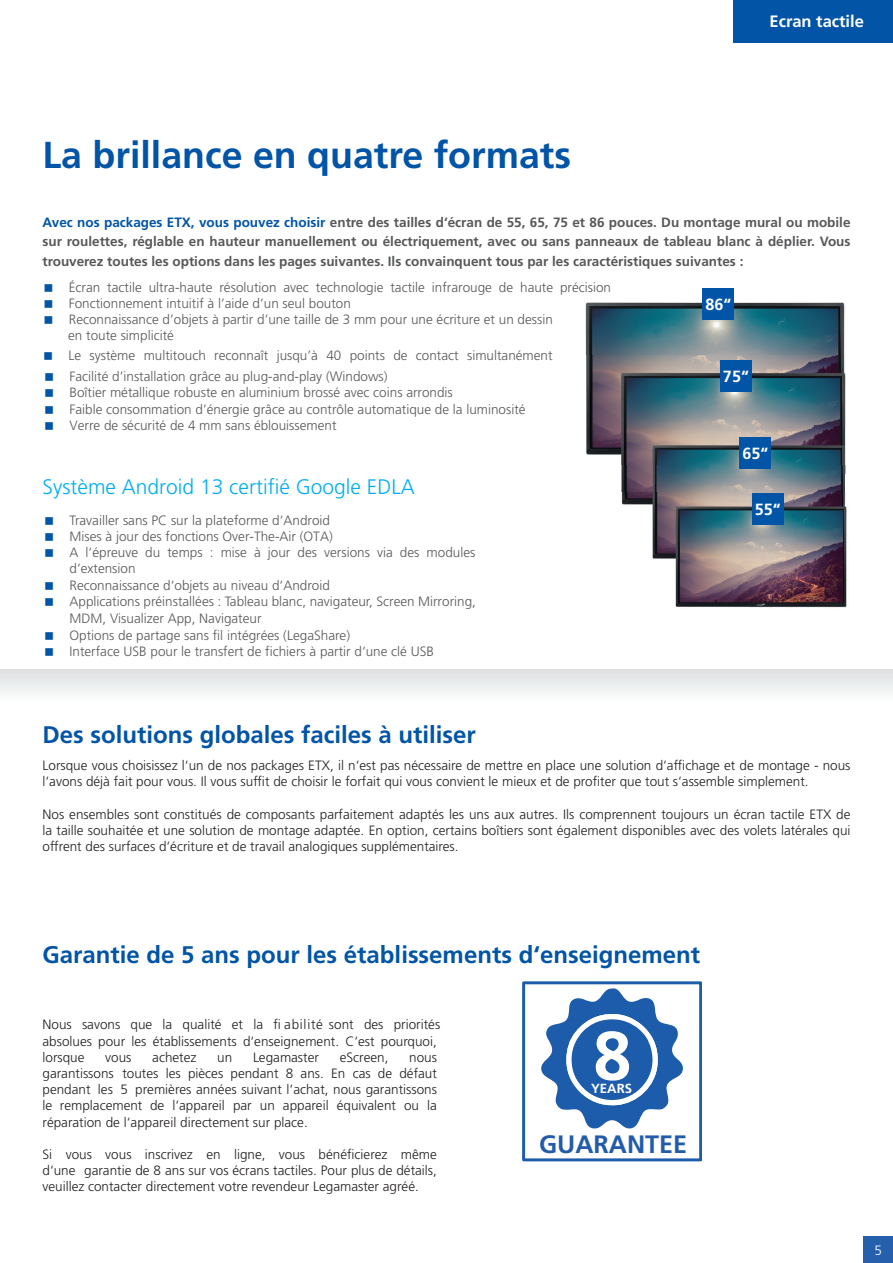
<style>
.page{position:relative;width:893px;height:1263px;background:#fff}
.page>*{position:absolute;margin:0;border:0;box-sizing:border-box;transform-origin:0 0}
.t1{font:700 68.55px "Frutiger LT Std";color:#fff}
.t2{font:700 37.5px "Frutiger LT Std";color:#0154a6}
.t3{font:700 25.2px "Frutiger LT Std";color:#225baa}
.t4{font:700 24px "Frutiger LT Std";color:#0154a6}
.t5{font:300 21px "Frutiger LT Std";color:#00aeef}
.t6{font:700 16.5px "Frutiger LT Std";color:#fff}
.t7{font:700 16.2px "Frutiger LT Std";color:#fff}
.t8{font:300 13.5px/16.2px "Frutiger LT Std";color:#231f20;text-align:justify}
.t9{font:300 13.5px/16.4px "Frutiger LT Std";color:#57585a}
.t10{font:700 13.5px/19.5px "Frutiger LT Std";color:#57585a;text-align:justify}
.t11{font:300 13.5px "Frutiger LT Std";color:#fff}
.t12{font:700 13.2px "Frutiger LT Std";color:#fff}
.s1{color:#0154a6}
</style>
<div class="page">
<img style="left:585px;top:302px;width:261px;height:162px">
<img style="left:585px;top:430px;width:23px;height:34px">
<img style="left:621px;top:464px;width:224px;height:10px">
<img style="left:845px;top:430px;width:1px;height:44px">
<img style="left:621px;top:474px;width:225px;height:19px">
<svg style="left:0;top:670px;width:893px;height:23px"></svg>
<div style="left:733px;top:0;width:160px;height:43px;background:#0154a6"></div>
<div style="left:702px;top:288px;width:32px;height:32px;background:#0154a6"></div>
<div style="left:720px;top:360px;width:32px;height:32px;background:#0154a6"></div>
<div style="left:739px;top:437px;width:32px;height:31px;background:#0154a6"></div>
<img style="left:621px;top:493px;width:226px;height:115px">
<div style="left:752px;top:493px;width:32px;height:31px;background:#0154a6"></div>
<div style="left:522px;top:981px;width:180px;height:180px;border:3px solid #1d5cab"></div>
<svg style="left:541px;top:988px;width:142px;height:141px"></svg>
<div style="left:863px;top:1236px;width:30px;height:27px;background:#265fac"></div>
<p class="t6" style="left:769px;top:12px;width:96px">Ecran tactile</p>
<h2 class="t2" style="left:43px;top:133px;width:530px">La brillance en quatre formats</h2>
<p class="t10" style="left:43px;top:213px;width:809px"><span class="s1">Avec nos packages ETX, vous pouvez choisir</span> entre des tailles d‘écran de 55, 65, 75 et 86 pouces. Du montage mural ou mobile sur roulettes, réglable en hauteur manuellement ou électriquement, avec ou sans panneaux de tableau blanc à déplier. Vous trouverez toutes les options dans les pages suivantes. Ils convainquent tous par les caractéristiques suivantes :</p>
<p class="t9" style="left:68px;top:279px;width:544px;line-height:15.9px">Écran tactile ultra-haute résolution avec technologie tactile infrarouge de haute précision Fonctionnement intuitif à l’aide d’un seul bouton<br>Reconnaissance d’objets à partir d’une taille de 3 mm pour une écriture et un dessin<br>en toute simplicité</p>
<p class="t9" style="left:68px;top:345px;width:486px;line-height:20.9px">Le système multitouch reconnaît jusqu’à 40 points de contact simultanément<br>Facilité d’installation grâce au plug-and-play (Windows)</p>
<p class="t9" style="left:70px;top:385px;width:458px">Boîtier métallique robuste en aluminium brossé avec coins arrondis<br>Faible consommation d’énergie grâce au contrôle automatique de la luminosité<br>Verre de sécurité de 4 mm sans éblouissement</p>
<h3 class="t5" style="left:43px;top:475px;width:374px">Système Android 13 certifié Google EDLA</h3>
<p class="t9" style="left:70px;top:512px;width:408px">Travailler sans PC sur la plateforme d’Android<br>Mises à jour des fonctions Over-The-Air (OTA)<br>A l‘épreuve du temps : mise à jour des versions via des modules d‘extension<br>Reconnaissance d‘objets au niveau d‘Android<br>Applications préinstallées : Tableau blanc, navigateur, Screen Mirroring, MDM, Visualizer App, Navigateur<br>Options de partage sans fil intégrées (LegaShare)<br>Interface USB pour le transfert de fichiers à partir d‘une clé USB</p>
<h3 class="t4" style="left:43px;top:721px;width:435px">Des solutions globales faciles à utiliser</h3>
<p class="t7" style="left:705px;top:295px;width:27px">86“</p>
<p class="t7" style="left:723px;top:367px;width:27px">75“</p>
<p class="t7" style="left:742px;top:443px;width:27px">65“</p>
<p class="t7" style="left:755px;top:499px;width:27px">55“</p>
<p class="t8" style="left:43px;top:757px;width:809px">Lorsque vous choisissez l‘un de nos packages ETX, il n‘est pas nécessaire de mettre en place une solution d‘affichage et de montage - nous l‘avons déjà fait pour vous. Il vous suffit de choisir le forfait qui vous convient le mieux et de profiter que tout s‘assemble simplement.</p>
<p class="t8" style="left:43px;top:806px;width:809px">Nos ensembles sont constitués de composants parfaitement adaptés les uns aux autres. Ils comprennent toujours un écran tactile ETX de la taille souhaitée et une solution de montage adaptée. En option, certains boîtiers sont également disponibles avec des volets latérales qui offrent des surfaces d‘écriture et de travail analogiques supplémentaires.</p>
<h3 class="t4" style="left:43px;top:940px;width:659px">Garantie de 5 ans pour les établissements d‘enseignement</h3>
<p class="t8" style="left:43px;top:1017px;width:399px;text-align:left">Nous savons que la qualité et la fi abilité sont des priorités absolues pour les établissements d‘enseignement. C‘est pourquoi, lorsque</p>
<p class="t8" style="left:105px;top:1049px;width:28px">vous</p>
<p class="t8" style="left:152px;top:1049px;width:46px">achetez</p>
<p class="t8" style="left:217px;top:1049px;width:17px">un</p>
<p class="t8" style="left:253px;top:1049px;width:67px">Legamaster</p>
<p class="t8" style="left:340px;top:1049px;width:50px">eScreen,</p>
<p class="t8" style="left:43px;top:1049px;width:396px;text-indent:367px">nous garantissons toutes les pièces pendant 8 ans. En cas de défaut pendant les 5 premières années suivant l‘achat, nous garantissons le remplacement de l‘appareil par un appareil équivalent ou la réparation de l‘appareil directement sur place.</p>
<p class="t8" style="left:43px;top:1146px;width:396px">Si vous vous inscrivez en ligne, vous bénéficierez même d‘une garantie de 8 ans sur vos écrans tactiles. Pour plus de détails, veuillez contacter directement votre revendeur Legamaster agréé.</p>
<h1 class="t1" style="left:593px;top:1016px;width:40px">8</h1>
<p class="t12" style="left:591px;top:1081px;width:43px">YEARS</p>
<h3 class="t3" style="left:539px;top:1129px;width:150px">GUARANTEE</h3>
<p class="t11" style="left:874px;top:1242px;width:9px">5</p>
</div>
